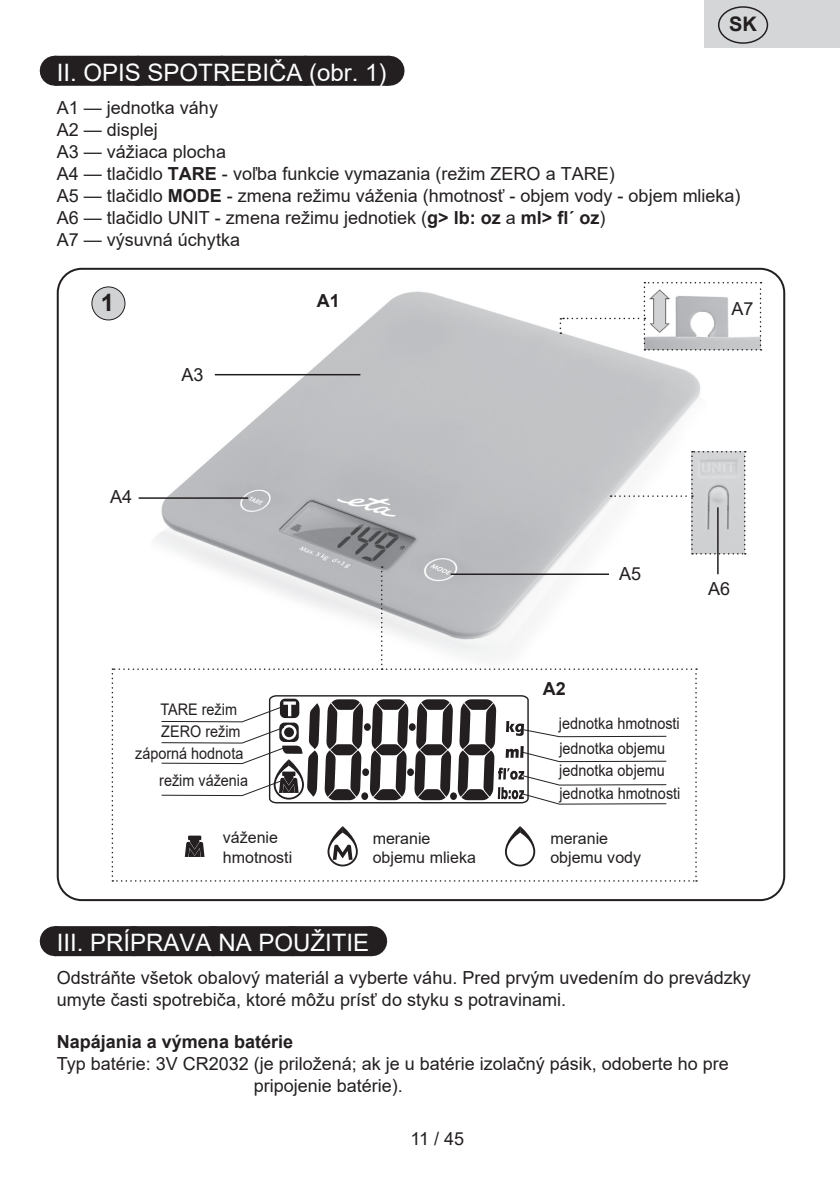
<style>
.page{position:relative;width:840px;height:1191px;background:#fff}
.page>*{position:absolute;margin:0;border:0;box-sizing:border-box;transform-origin:0 0}
.Grafický_nadpis_ETA{font:24px "Arial";color:#fff}
.Normální{font:700 24px "Arial";color:#231f20}
.t1{font:700 20px "Arial";color:#231f20}
.Normální-2{font:18px/21.4px "Arial";color:#231f20}
._3_Text{font:18px/21.6px "Arial";color:#231f20}
.Normální-3{font:700 18px "Arial";color:#231f20}
.t2{font:16px "Arial";color:#231f20;scale:.9 1}
.t3{font:16px/19.2px "Arial";color:#231f20}
.s1{font-weight:700}
</style>
<div class="page">
<div style="left:55px;top:56px;width:333px;height:30px;background:#231f20"></div>
<svg style="left:138px;top:85px;width:208px;height:1px"></svg>
<hr style="left:388px;top:56px;width:1px;height:30px;background:#231f20">
<div style="left:55px;top:926px;width:316px;height:30px;background:#231f20"></div>
<svg style="left:135px;top:926px;width:196px;height:1px"></svg>
<hr style="left:371px;top:926px;width:1px;height:30px;background:#231f20">
<img style="left:155px;top:291px;width:552px;height:379px">
<svg style="left:610px;top:451px;width:135px;height:103px"></svg>
<hr style="left:716px;top:507px;width:2px;height:67px;background:#231f20">
<hr style="left:138px;top:497px;width:110px;height:2px;background:#231f20">
<hr style="left:215px;top:374px;width:145px;height:1px;background:#231f20">
<div style="left:92px;top:287px;width:33px;height:33px;background:#d1d2d4;border-radius:50%"></div>
<div style="left:91px;top:286px;width:34px;height:34px;border:1px solid #231f20;border-radius:50%"></div>
<svg style="left:559px;top:282px;width:202px;height:68px"></svg>
<img style="left:648px;top:288px;width:23px;height:46px;border-radius:12px">
<svg style="left:111px;top:566px;width:585px;height:315px"></svg>
<div style="left:704px;top:0;width:135px;height:48px;background:#d5d6d8"></div>
<div style="left:717px;top:6px;width:50px;height:38px;border:1px solid #231f20;border-radius:50%"></div>
<p class="t1" style="left:728px;top:10px;width:29px">SK</p>
<p class="Grafický_nadpis_ETA" style="left:57px;top:56px;width:331px">II. OPIS SPOTREBIČA (obr. 1)</p>
<p class="Normální-2" style="left:57px;top:97px;width:163px">A1 — jednotka váhy</p>
<p class="Normální-2" style="left:57px;top:119px;width:103px">A2 — displej</p>
<p class="Normální-2" style="left:57px;top:141px;width:171px">A3 — vážiaca plocha</p>
<p class="Normální-2" style="left:57px;top:163px;width:559px">A4 — tlačidlo <span class="s1">TARE</span> - voľba funkcie vymazania (režim ZERO a TARE)</p>
<p class="Normální-2" style="left:57px;top:185px;width:685px">A5 — tlačidlo <span class="s1">MODE</span> - zmena režimu váženia (hmotnosť - objem vody - objem mlieka)</p>
<p class="Normální-2" style="left:57px;top:207px;width:550px">A6 — tlačidlo UNIT - zmena režimu jednotiek (<span class="s1">g&gt; lb: oz</span> a <span class="s1">ml&gt; fl´ oz</span>)</p>
<p class="Normální-2" style="left:57px;top:229px;width:185px">A7 — výsuvná úchytka</p>
<p class="Normální" style="left:101px;top:286px;width:15px">1</p>
<p class="Normální-3" style="left:317px;top:288px;width:25px">A1</p>
<p class="Normální-2" style="left:181px;top:364px;width:24px">A3</p>
<p class="Normální-2" style="left:731px;top:298px;width:24px">A7</p>
<p class="Normální-2" style="left:110px;top:485px;width:24px">A4</p>
<p class="t2" style="left:160px;top:698px;width:87px">TARE režim</p>
<p class="t2" style="left:161px;top:720px;width:89px">ZERO režim</p>
<p class="t2" style="left:159px;top:769px;width:100px">režim váženia</p>
<p class="t2" style="left:135px;top:742px;width:122px">záporná hodnota</p>
<p class="t3" style="left:223px;top:828px;width:71px">váženie hmotnosti</p>
<p class="Normální-2" style="left:618px;top:562px;width:24px">A5</p>
<p class="Normální-2" style="left:707px;top:578px;width:24px">A6</p>
<p class="Normální-3" style="left:542px;top:676px;width:25px">A2</p>
<p class="t2" style="left:558px;top:713px;width:136px">jednotka hmotnosti</p>
<p class="t2" style="left:559px;top:737px;width:119px">jednotka objemu</p>
<p class="t2" style="left:559px;top:759px;width:119px">jednotka objemu</p>
<p class="t2" style="left:559px;top:782px;width:136px">jednotka hmotnosti</p>
<p class="t3" style="left:372px;top:828px;width:105px">meranie objemu mlieka</p>
<p class="t3" style="left:550px;top:828px;width:92px">meranie objemu vody</p>
<p class="Grafický_nadpis_ETA" style="left:57px;top:926px;width:314px">III. PRÍPRAVA NA POUŽITIE</p>
<p class="Normální-2" style="left:57px;top:967px;width:695px">Odstráňte všetok obalový materiál a vyberte váhu. Pred prvým uvedením do prevádzky umyte časti spotrebiča, ktoré môžu prísť do styku s potravinami.</p>
<p class="Normální-3" style="left:57px;top:1029px;width:238px">Napájania a výmena batérie</p>
<p class="_3_Text" style="left:254px;top:1052px;width:476px;text-indent:-197px">Typ batérie: 3V CR2032 (je priložená; ak je u batérie izolačný pásik, odoberte ho pre pripojenie batérie).</p>
<p class="Normální-2" style="left:410px;top:1128px;width:55px">11 / 45</p>
</div>
